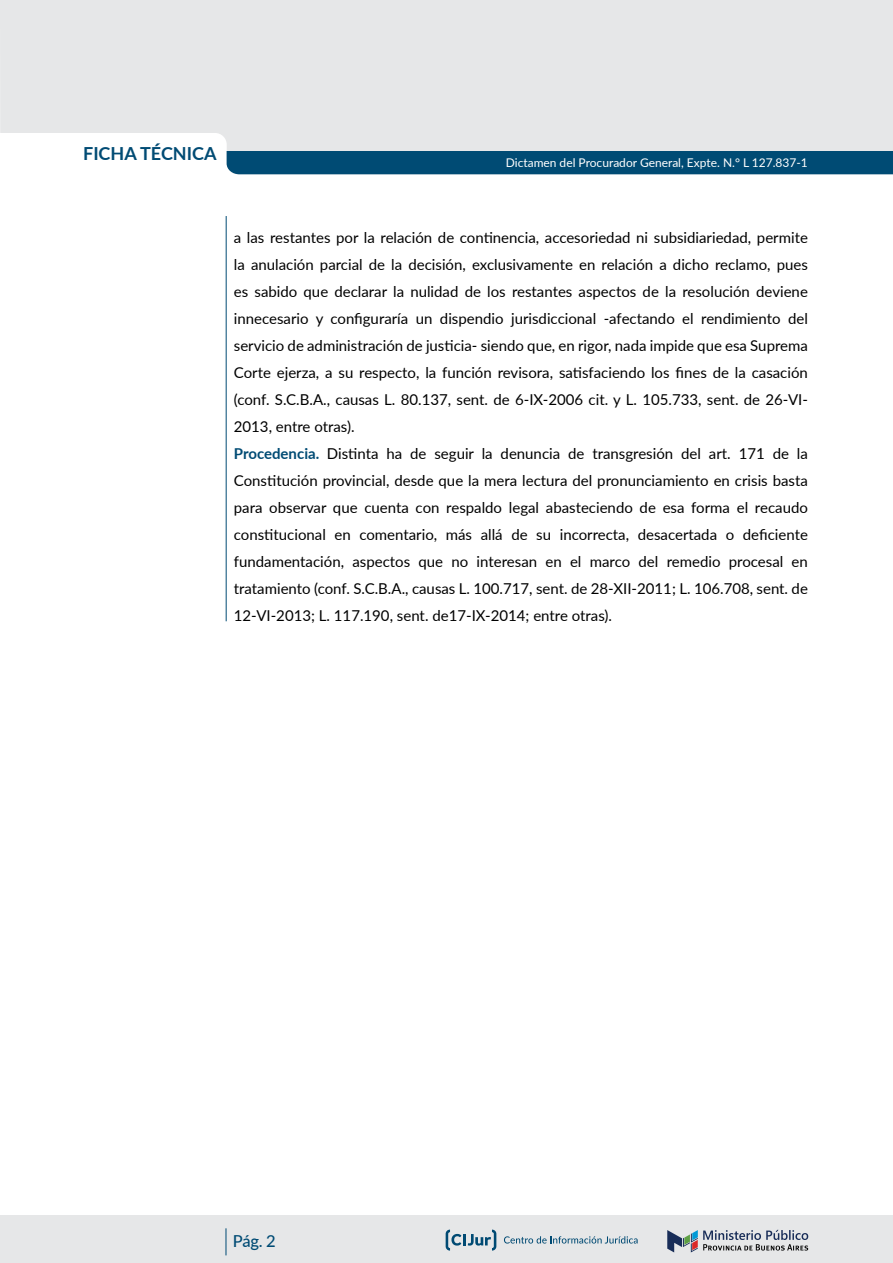
<style>
.page{position:relative;width:893px;height:1263px;background:#fff}
.page>*{position:absolute;margin:0;border:0;box-sizing:border-box;transform-origin:0 0}
.t1{font:700 18px "Lato";color:#004b74}
.t2{font:500 16.5px "Lato";color:#004b74}
.t3{font:15px/27px "Lato";color:#000}
.t4{font:12px "Lato";color:#fff}
.s1{font-weight:700;color:#004b74}
</style>
<div class="page">
<div style="left:0;top:1215px;width:893px;height:48px;background:#e6e7e8"></div>
<svg style="left:667px;top:1230px;width:141px;height:22px"></svg>
<svg style="left:504px;top:1236px;width:134px;height:7px"></svg>
<svg style="left:446px;top:1229px;width:50px;height:21px"></svg>
<svg style="left:226px;top:1228px;width:1px;height:27px"></svg>
<div style="left:0;top:0;width:893px;height:166px;background:#e6e7e8"></div>
<hr style="left:226px;top:216px;width:1px;height:405px;background:#004b74">
<div style="left:227px;top:151px;width:666px;height:23px;background:#004b74"></div>
<p class="t1" style="left:83px;top:140px;width:135px">FICHA TÉCNICA</p>
<p class="t4" style="left:506px;top:155px;width:304px">Dictamen del Procurador General, Expte. N.° L 127.837-1</p>
<p class="t3" style="left:234px;top:223px;width:576px">a las restantes por la relación de continencia, accesoriedad ni subsidiariedad, permite la anulación parcial de la decisión, exclusivamente en relación a dicho reclamo, pues es sabido que declarar la nulidad de los restantes aspectos de la resolución deviene innecesario y configuraría un dispendio jurisdiccional -afectando el rendimiento del servicio de administración de justicia- siendo que, en rigor, nada impide que esa Suprema Corte ejerza, a su respecto, la función revisora, satisfaciendo los fines de la casación (conf. S.C.B.A., causas L. 80.137, sent. de 6-IX-2006 cit. y L. 105.733, sent. de 26-VI-2013, entre otras).<br><span class="s1">Procedencia.</span> Distinta ha de seguir la denuncia de transgresión del art. 171 de la Constitución provincial, desde que la mera lectura del pronunciamiento en crisis basta para observar que cuenta con respaldo legal abasteciendo de esa forma el recaudo constitucional en comentario, más allá de su incorrecta, desacertada o deficiente fundamentación, aspectos que no interesan en el marco del remedio procesal en tratamiento (conf. S.C.B.A., causas L. 100.717, sent. de 28-XII-2011; L. 106.708, sent. de 12-VI-2013; L. 117.190, sent. de17-IX-2014; entre otras).</p>
<p class="t2" style="left:233px;top:1229px;width:44px">Pág. 2</p>
</div>
